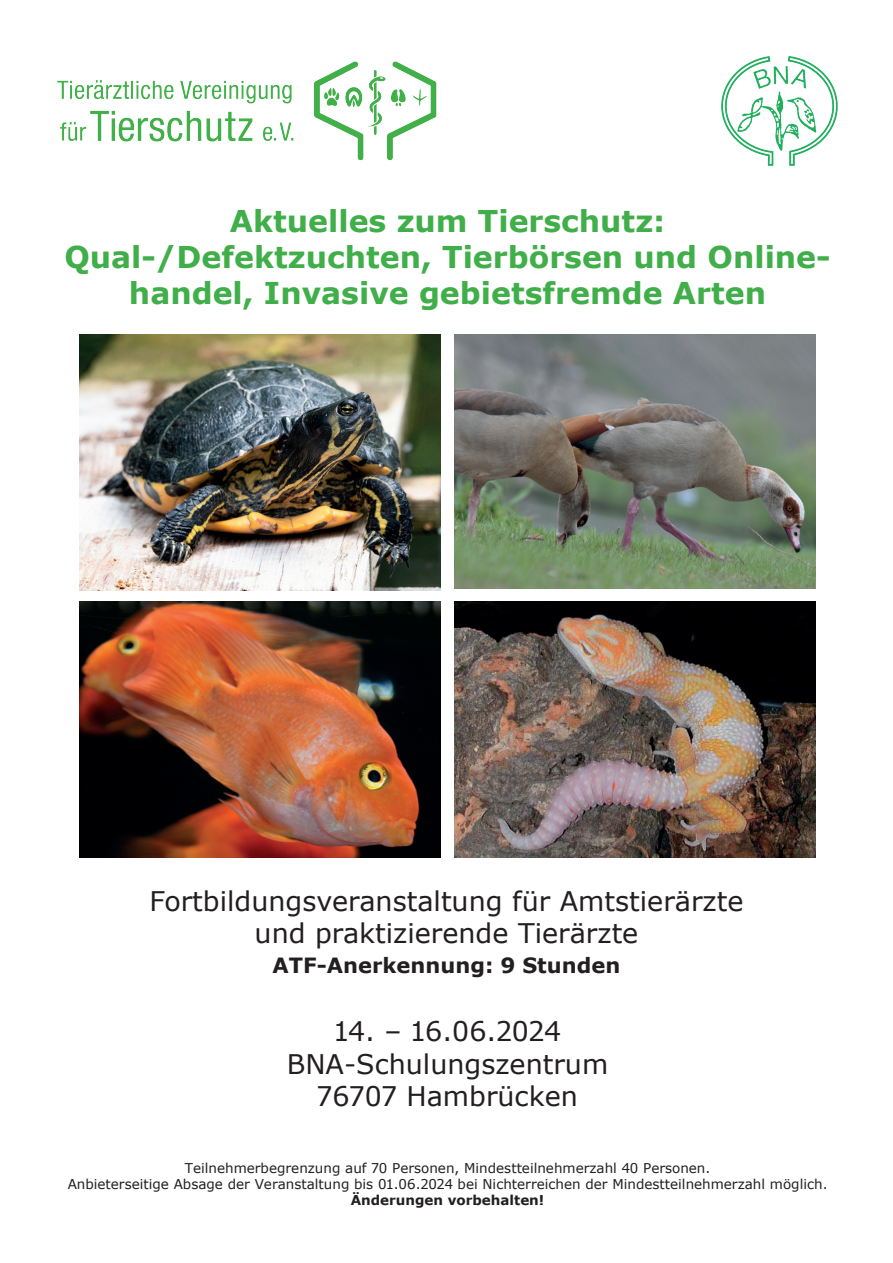
<style>
.page{position:relative;width:893px;height:1263px;background:#fff}
.page>*{position:absolute;margin:0;border:0;box-sizing:border-box;transform-origin:0 0}
.t1{font:700 30px/36px "Verdana";color:#40ae49;text-align:center}
.t2{font:27px/32.4px "Verdana";color:#231f20;text-align:center}
.t3{font:700 21px "Verdana";color:#231f20}
.t4{font:13.5px/16.2px "Verdana";color:#231f20;text-align:center}
.t5{font:700 13.5px "Verdana";color:#231f20}
</style>
<div class="page">
<img style="left:79px;top:334px;width:362px;height:256px">
<img style="left:454px;top:334px;width:362px;height:255px">
<img style="left:454px;top:602px;width:362px;height:255px">
<img style="left:79px;top:602px;width:362px;height:255px">
<img style="left:721px;top:56px;width:117px;height:110px">
<img style="left:57px;top:61px;width:380px;height:100px">
<h1 class="t1" style="left:64px;top:202px;width:768px">Aktuelles zum Tierschutz:<br>Qual-/Defektzuchten, Tierbörsen und Online&shy;handel, Invasive gebietsfremde Arten</h1>
<h2 class="t2" style="left:150px;top:884px;width:595px">Fortbildungsveranstaltung für Amtstierärzte und praktizierende Tierärzte</h2>
<h3 class="t3" style="left:273px;top:950px;width:349px">ATF-Anerkennung: 9 Stunden</h3>
<h2 class="t2" style="left:287px;top:1015px;width:323px">14. – 16.06.2024<br>BNA-Schulungszentrum<br>76707 Hambrücken</h2>
<p class="t4" style="left:68px;top:1159px;width:761px">Teilnehmerbegrenzung auf 70 Personen, Mindestteilnehmerzahl 40 Personen.<br>Anbieterseitige Absage der Veranstaltung bis 01.06.2024 bei Nichterreichen der Mindestteilnehmerzahl möglich.</p>
<p class="t5" style="left:351px;top:1191px;width:195px">Änderungen vorbehalten!</p>
</div>
